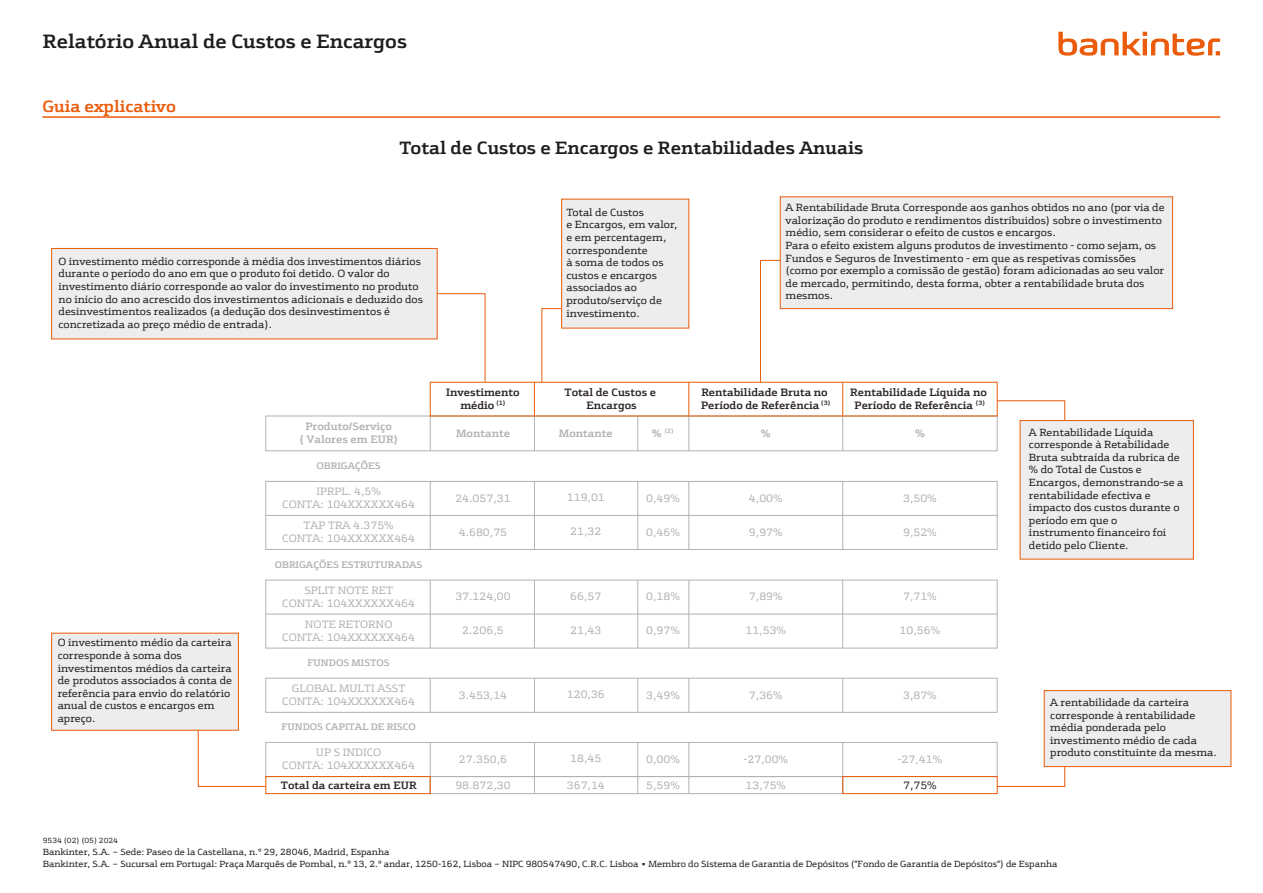
<style>
.page{position:relative;width:1263px;height:893px;background:#fff}
.page>*{position:absolute;margin:0;border:0;box-sizing:border-box;transform-origin:0 0}
.t1{font:700 19.5px "Bankinter";color:#1d1d1b}
.t2{font:700 18px "Bankinter";color:#1d1d1b}
.t3{font:700 16.5px "Bankinter";color:#ea5b0b}
.t4{font:10.8px/12.9px "Bankinter";color:#b3b2b2;text-align:center}
.t5{font:700 10.8px/12.9px "Bankinter";color:#2b2523;text-align:center}
.t6{font:700 10.8px/12.9px "Bankinter";color:#b3b2b2;text-align:center}
.t7{font:10.8px "Bankinter";color:#2b2523}
.t8{font:10.5px/12.6px "Bankinter";color:#1d1d1b}
.t9{font:700 9.6px "Bankinter";color:#b3b2b2}
.t10{font:9px/12px "Bankinter";letter-spacing:-.005em;color:#1d1d1b}
.t11{font:7.5px "Bankinter";color:#2b2523}
.t12{font:700 6.3px "Bankinter";color:#b3b2b2}
.s1{font-size:10.8px}
</style>
<div class="page">
<div style="left:51px;top:248px;width:386px;height:91px;background:#ededed;border:1px solid #ea5b0b"></div>
<div style="left:51px;top:633px;width:188px;height:98px;background:#ededed;border:1px solid #ea5b0b"></div>
<div style="left:561px;top:199px;width:128px;height:129px;background:#ededed"></div>
<div style="left:1044px;top:690px;width:187px;height:77px;background:#ededed;border:1px solid #ea5b0b"></div>
<div style="left:780px;top:196px;width:393px;height:113px;background:#ededed;border:1px solid #ea5b0b"></div>
<div style="left:1020px;top:420px;width:174px;height:139px;background:#ededed;border:1px solid #ea5b0b"></div>
<hr style="left:42px;top:116px;width:1178px;height:2px;background:#eb5e0b">
<hr style="left:534px;top:416px;width:1px;height:35px;background:#b3b2b2">
<hr style="left:534px;top:382px;width:1px;height:34px;background:#ea5b0b">
<hr style="left:430px;top:416px;width:1px;height:35px;background:#b3b2b2">
<hr style="left:637px;top:416px;width:1px;height:35px;background:#b3b2b2">
<hr style="left:688px;top:416px;width:1px;height:35px;background:#b3b2b2">
<hr style="left:842px;top:416px;width:1px;height:35px;background:#b3b2b2">
<hr style="left:688px;top:382px;width:1px;height:34px;background:#ea5b0b">
<hr style="left:842px;top:382px;width:1px;height:34px;background:#ea5b0b">
<div style="left:265px;top:481px;width:732px;height:69px;border:1px solid #b3b2b2"></div>
<hr style="left:430px;top:481px;width:1px;height:68px;background:#b3b2b2">
<hr style="left:534px;top:482px;width:1px;height:67px;background:#b3b2b2">
<hr style="left:637px;top:482px;width:1px;height:67px;background:#b3b2b2">
<hr style="left:688px;top:482px;width:1px;height:67px;background:#b3b2b2">
<hr style="left:842px;top:482px;width:1px;height:67px;background:#b3b2b2">
<hr style="left:266px;top:515px;width:731px;height:1px;background:#b3b2b2">
<div style="left:265px;top:580px;width:732px;height:68px;border:1px solid #b3b2b2"></div>
<hr style="left:430px;top:580px;width:1px;height:68px;background:#b3b2b2">
<hr style="left:534px;top:580px;width:1px;height:68px;background:#b3b2b2">
<hr style="left:637px;top:580px;width:1px;height:68px;background:#b3b2b2">
<hr style="left:688px;top:580px;width:1px;height:68px;background:#b3b2b2">
<hr style="left:842px;top:580px;width:1px;height:68px;background:#b3b2b2">
<hr style="left:266px;top:614px;width:731px;height:1px;background:#b3b2b2">
<div style="left:265px;top:678px;width:732px;height:35px;border:1px solid #b3b2b2"></div>
<hr style="left:430px;top:678px;width:1px;height:34px;background:#b3b2b2">
<hr style="left:534px;top:678px;width:1px;height:34px;background:#b3b2b2">
<hr style="left:637px;top:678px;width:1px;height:34px;background:#b3b2b2">
<hr style="left:688px;top:678px;width:1px;height:34px;background:#b3b2b2">
<hr style="left:842px;top:678px;width:1px;height:34px;background:#b3b2b2">
<div style="left:266px;top:742px;width:731px;height:35px;border:1px solid #b3b2b2"></div>
<hr style="left:430px;top:742px;width:1px;height:52px;background:#b3b2b2">
<hr style="left:534px;top:742px;width:1px;height:52px;background:#b3b2b2">
<hr style="left:637px;top:742px;width:1px;height:52px;background:#b3b2b2">
<hr style="left:688px;top:742px;width:1px;height:52px;background:#b3b2b2">
<hr style="left:842px;top:742px;width:1px;height:52px;background:#b3b2b2">
<svg style="left:436px;top:293px;width:50px;height:89px"></svg>
<svg style="left:197px;top:729px;width:69px;height:58px"></svg>
<svg style="left:541px;top:308px;width:21px;height:74px"></svg>
<svg style="left:996px;top:766px;width:69px;height:21px"></svg>
<svg style="left:760px;top:260px;width:21px;height:122px"></svg>
<svg style="left:997px;top:400px;width:68px;height:21px"></svg>
<svg style="left:1058px;top:32px;width:162px;height:24px"></svg>
<div style="left:265px;top:416px;width:732px;height:35px;border:1px solid #b3b2b2"></div>
<div style="left:430px;top:776px;width:413px;height:18px;border:1px solid #b3b2b2"></div>
<div style="left:265px;top:776px;width:166px;height:18px;border:1px solid #ea5b0b"></div>
<div style="left:842px;top:776px;width:155px;height:18px;border:1px solid #ea5b0b"></div>
<h1 class="t1" style="left:43px;top:30px;width:366px">Relatório Anual de Custos e Encargos</h1>
<h3 class="t3" style="left:42px;top:96px;width:135px">Guia explicativo</h3>
<h2 class="t2" style="left:399px;top:137px;width:465px">Total de Custos e Encargos e Rentabilidades Anuais</h2>
<p class="t8" style="left:59px;top:255px;width:366px">O investimento médio corresponde à média dos investimentos diários durante o período do ano em que o produto foi detido. O valor do investimento diário corresponde ao valor do investimento no produto no início do ano acrescido dos investimentos adicionais e deduzido dos desinvestimentos realizados (a dedução dos desinvestimentos é concretizada ao preço médio de entrada).</p>
<p class="t8" style="left:566px;top:206px;width:113px">Total de Custos<br>e Encargos, em valor, e em percentagem, correspondente<br>à soma de todos os custos e encargos associados ao produto/serviço de investimento.</p>
<p class="t8" style="left:785px;top:201px;width:381px">A Rentabilidade Bruta Corresponde aos ganhos obtidos no ano (por via de valorização do produto e rendimentos distribuidos) sobre o investimento médio, sem considerar o efeito de custos e encargos.<br>Para o efeito existem alguns produtos de investimento - como sejam, os Fundos e Seguros de Investimento - em que as respetivas comissões (como por exemplo a comissão de gestão) foram adicionadas ao seu valor de mercado, permitindo, desta forma, obter a rentabilidade bruta dos mesmos.</p>
<p class="t8" style="left:58px;top:637px;width:176px">O investimento médio da carteira corresponde à soma dos investimentos médios da carteira de produtos associados à conta de referência para envio do relatório anual de custos e encargos em apreço.</p>
<p class="t5" style="left:446px;top:386px;width:75px">Investimento médio <sup>(1)</sup></p>
<p class="t6" style="left:299px;top:420px;width:101px">Produto/Serviço<br>( Valores em EUR)</p>
<p class="t6" style="left:456px;top:427px;width:55px">Montante</p>
<p class="t9" style="left:317px;top:460px;width:66px">OBRIGAÇÕES</p>
<p class="t5" style="left:564px;top:386px;width:93px">Total de Custos e<br>Encargos</p>
<p class="t5" style="left:701px;top:386px;width:131px;text-align:left">Rentabilidade Bruta no<br>Período de Referência <sup>(3)</sup></p>
<p class="t5" style="left:850px;top:386px;width:138px">Rentabilidade Líquida no<br>Período de Referência <sup>(3)</sup></p>
<p class="t12" style="left:652px;top:427px;width:24px"><span class="s1">%</span> (2)</p>
<p class="t6" style="left:761px;top:427px;width:11px">%</p>
<p class="t6" style="left:915px;top:427px;width:11px">%</p>
<p class="t6" style="left:559px;top:426px;width:55px">Montante</p>
<p class="t4" style="left:282px;top:485px;width:134px">IPRPL. 4,5%<br>CONTA: 104XXXXXX464</p>
<p class="t4" style="left:455px;top:492px;width:57px">24.057,31</p>
<p class="t4" style="left:567px;top:491px;width:40px">119,01</p>
<p class="t4" style="left:646px;top:492px;width:35px">0,49%</p>
<p class="t4" style="left:749px;top:492px;width:35px">4,00%</p>
<p class="t4" style="left:903px;top:492px;width:35px">3,50%</p>
<p class="t4" style="left:282px;top:519px;width:134px">TAP TRA 4.375%<br>CONTA: 104XXXXXX464</p>
<p class="t4" style="left:459px;top:526px;width:50px">4.680,75</p>
<p class="t4" style="left:570px;top:525px;width:33px">21,32</p>
<p class="t4" style="left:646px;top:526px;width:35px">0,46%</p>
<p class="t4" style="left:749px;top:526px;width:35px">9,97%</p>
<p class="t4" style="left:903px;top:526px;width:35px">9,52%</p>
<p class="t9" style="left:275px;top:559px;width:149px">OBRIGAÇÕES ESTRUTURADAS</p>
<p class="t4" style="left:282px;top:584px;width:134px">SPLIT NOTE RET<br>CONTA: 104XXXXXX464</p>
<p class="t4" style="left:455px;top:590px;width:57px">37.124,00</p>
<p class="t4" style="left:570px;top:590px;width:33px">66,57</p>
<p class="t4" style="left:646px;top:590px;width:35px">0,18%</p>
<p class="t4" style="left:749px;top:590px;width:35px">7,89%</p>
<p class="t4" style="left:903px;top:590px;width:35px">7,71%</p>
<p class="t4" style="left:282px;top:618px;width:134px">NOTE RETORNO<br>CONTA: 104XXXXXX464</p>
<p class="t4" style="left:462px;top:624px;width:43px">2.206,5</p>
<p class="t4" style="left:570px;top:624px;width:33px">21,43</p>
<p class="t4" style="left:646px;top:624px;width:35px">0,97%</p>
<p class="t4" style="left:745px;top:624px;width:42px">11,53%</p>
<p class="t4" style="left:900px;top:624px;width:42px">10,56%</p>
<p class="t9" style="left:307px;top:657px;width:84px">FUNDOS MISTOS</p>
<p class="t4" style="left:282px;top:682px;width:134px">GLOBAL MULTI ASST<br>CONTA: 104XXXXXX464</p>
<p class="t4" style="left:459px;top:688px;width:50px">3.453,14</p>
<p class="t4" style="left:567px;top:688px;width:40px">120,36</p>
<p class="t4" style="left:646px;top:688px;width:35px">3,49%</p>
<p class="t4" style="left:749px;top:688px;width:35px">7,36%</p>
<p class="t4" style="left:903px;top:688px;width:35px">3,87%</p>
<p class="t9" style="left:281px;top:721px;width:136px">FUNDOS CAPITAL DE RISCO</p>
<p class="t4" style="left:282px;top:746px;width:134px">UP S INDICO<br>CONTA: 104XXXXXX464</p>
<p class="t4" style="left:459px;top:753px;width:50px">27.350,6</p>
<p class="t4" style="left:570px;top:752px;width:33px">18,45</p>
<p class="t4" style="left:646px;top:753px;width:35px">0,00%</p>
<p class="t4" style="left:743px;top:753px;width:46px">-27,00%</p>
<p class="t4" style="left:898px;top:753px;width:46px">-27,41%</p>
<p class="t5" style="left:281px;top:779px;width:137px">Total da carteira em EUR</p>
<p class="t4" style="left:455px;top:779px;width:57px">98.872,30</p>
<p class="t4" style="left:567px;top:778px;width:40px">367,14</p>
<p class="t4" style="left:646px;top:779px;width:35px">5,59%</p>
<p class="t4" style="left:745px;top:779px;width:42px">13,75%</p>
<p class="t7" style="left:903px;top:779px;width:35px">7,75%</p>
<p class="t8" style="left:1029px;top:426px;width:156px">A Rentabilidade Líquida corresponde à Retabilidade<br>Bruta subtraída da rubrica de % do Total de Custos e<br>Encargos, demonstrando-se a rentabilidade efectiva e impacto dos custos durante o período em que o instrumento financeiro foi detido pelo Cliente.</p>
<p class="t8" style="left:1050px;top:696px;width:168px">A rentabilidade da carteira corresponde à rentabilidade média ponderada pelo investimento médio de cada produto constituinte da mesma.</p>
<p class="t11" style="left:43px;top:836px;width:77px">9534 (02) (05) 2024</p>
<p class="t10" style="left:43px;top:846px;width:1016px">Bankinter, S.A. – Sede: Paseo de la Castellana, n.º 29, 28046, Madrid, Espanha<br>Bankinter, S.A. – Sucursal em Portugal: Praça Marquês de Pombal, n.º 13, 2.º andar, 1250-162, Lisboa – NIPC 980547490, C.R.C. Lisboa • Membro do Sistema de Garantia de Depósitos (“Fondo de Garantía de Depósitos“) de Espanha</p>
</div>
